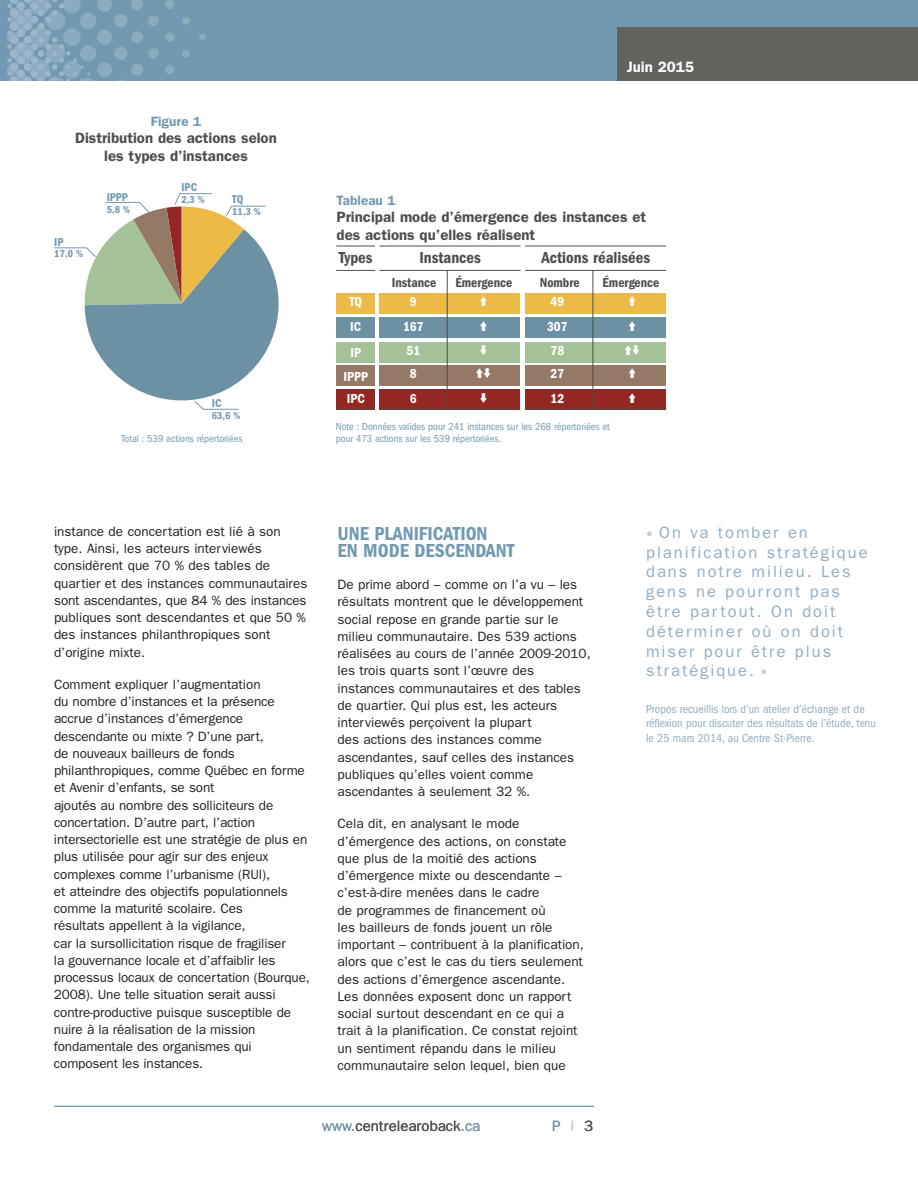
<style>
.page{position:relative;width:918px;height:1188px;background:#fff}
.page>*{position:absolute;margin:0;border:0;box-sizing:border-box;transform-origin:0 0}
.t1{font:600 condensed 19.5px/17.2px "Franklin Gothic";color:#7199b1}
.t2{font:16.5px/19.8px "Franklin Gothic";letter-spacing:.12em;color:#90adc2}
.t3{font:600 condensed 16.5px "Franklin Gothic";color:#4c5049}
.t4{font:600 15px/18px "Franklin Gothic";color:#4c5049;text-align:center}
.t5{font:15px "Franklin Gothic";color:#4c5049}
.t6{font:600 15px "Franklin Gothic";color:#fff}
.t7{font:15px "Franklin Gothic";color:#7199b1}
.t8{font:13.5px/17.2px "Franklin Gothic";color:#231f20}
.t9{font:600 condensed 13.5px "Franklin Gothic";color:#4c5049}
.t10{font:600 condensed 13.5px/25.5px "Franklin Gothic";color:#fff}
.t11{font:600 13.5px "Franklin Gothic";color:#7199b1}
.t12{font:condensed 12px/14.4px "Franklin Gothic";color:#90adc2}
.t13{font:600 condensed 11.85px "Franklin Gothic";color:#7199b1}
.t14{font:condensed 10.5px "Franklin Gothic";color:#7199b1}
.t15{font:600 condensed 10.5px "Franklin Gothic";color:#7199b1}
.s1{color:#7199b1}
.s2{color:#afc4d4}
.s3{color:#4c5049}
</style>
<div class="page">
<div style="left:0;top:0;width:918px;height:81px;background:#7199b1"></div>
<hr style="left:54px;top:1106px;width:540px;height:1px;background:#7199b1">
<svg style="left:199px;top:34px;width:7px;height:6px"></svg>
<svg style="left:7px;top:0;width:183px;height:81px"></svg>
<div style="left:617px;top:27px;width:301px;height:54px;background:#61645e"></div>
<svg style="left:54px;top:193px;width:225px;height:217px"></svg>
<div style="left:379px;top:294px;width:141px;height:20px;background:#edb947"></div>
<div style="left:379px;top:317px;width:141px;height:20px;background:#6c91a2"></div>
<div style="left:379px;top:342px;width:141px;height:20px;background:#a5c197"></div>
<div style="left:379px;top:365px;width:141px;height:20px;background:#947966"></div>
<div style="left:379px;top:390px;width:141px;height:20px;background:#942723"></div>
<hr style="left:379px;top:246px;width:141px;height:1px;background:#4c5049">
<hr style="left:379px;top:270px;width:141px;height:1px;background:#4c5049">
<hr style="left:379px;top:409px;width:141px;height:1px;background:#4c5049">
<hr style="left:447px;top:270px;width:1px;height:139px;background:#4c5049">
<div style="left:336px;top:294px;width:39px;height:20px;background:#edb947"></div>
<div style="left:336px;top:317px;width:39px;height:20px;background:#6c91a2"></div>
<div style="left:336px;top:342px;width:39px;height:20px;background:#a5c197"></div>
<div style="left:336px;top:365px;width:39px;height:20px;background:#947966"></div>
<div style="left:336px;top:390px;width:39px;height:20px;background:#942723"></div>
<hr style="left:336px;top:246px;width:39px;height:1px;background:#4c5049">
<hr style="left:336px;top:270px;width:39px;height:1px;background:#4c5049">
<hr style="left:336px;top:409px;width:39px;height:1px;background:#4c5049">
<div style="left:525px;top:294px;width:141px;height:20px;background:#edb947"></div>
<div style="left:525px;top:317px;width:141px;height:20px;background:#6c91a2"></div>
<div style="left:525px;top:342px;width:141px;height:20px;background:#a5c197"></div>
<div style="left:525px;top:365px;width:141px;height:20px;background:#947966"></div>
<div style="left:525px;top:390px;width:141px;height:20px;background:#942723"></div>
<hr style="left:525px;top:246px;width:141px;height:1px;background:#4c5049">
<hr style="left:525px;top:270px;width:141px;height:1px;background:#4c5049">
<hr style="left:525px;top:409px;width:141px;height:1px;background:#4c5049">
<hr style="left:593px;top:270px;width:1px;height:139px;background:#4c5049">
<p class="t11" style="left:151px;top:113px;width:52px">Figure 1</p>
<p class="t4" style="left:75px;top:129px;width:203px">Distribution des actions selon les types d’instances</p>
<p class="t13" style="left:54px;top:238px;width:11px">IP</p>
<p class="t15" style="left:54px;top:250px;width:30px">17,0 %</p>
<p class="t13" style="left:107px;top:193px;width:23px">IPPP</p>
<p class="t15" style="left:107px;top:206px;width:25px">5,8 %</p>
<p class="t13" style="left:181px;top:183px;width:17px">IPC</p>
<p class="t15" style="left:181px;top:196px;width:25px">2,3 %</p>
<p class="t13" style="left:232px;top:195px;width:13px">TQ</p>
<p class="t15" style="left:232px;top:208px;width:30px">11,3 %</p>
<p class="t13" style="left:212px;top:399px;width:11px">IC</p>
<p class="t15" style="left:212px;top:412px;width:30px">63,6 %</p>
<p class="t6" style="left:627px;top:58px;width:69px">Juin 2015</p>
<p class="t11" style="left:337px;top:192px;width:60px">Tableau 1</p>
<p class="t4" style="left:337px;top:208px;width:311px;text-align:left">Principal mode d’émergence des instances et des actions qu’elles réalisent</p>
<p class="t3" style="left:339px;top:252px;width:35px">Types</p>
<p class="t10" style="left:349px;top:290px;width:14px;text-align:justify">TQ IC IP</p>
<p class="t10" style="left:344px;top:366px;width:26px;line-height:22.5px">IPPP<br>IPC</p>
<p class="t3" style="left:419px;top:252px;width:63px">Instances</p>
<p class="t9" style="left:392px;top:278px;width:46px">Instance</p>
<p class="t9" style="left:455px;top:278px;width:58px">Émergence</p>
<p class="t10" style="left:403px;top:290px;width:22px;text-align:center">9<br>167</p>
<p class="t10" style="left:407px;top:341px;width:15px;line-height:22.5px">51<br>8</p>
<p class="t10" style="left:410px;top:387px;width:8px">6</p>
<p class="t3" style="left:542px;top:252px;width:110px">Actions réalisées</p>
<p class="t9" style="left:540px;top:278px;width:42px">Nombre</p>
<p class="t9" style="left:602px;top:278px;width:58px">Émergence</p>
<p class="t10" style="left:547px;top:290px;width:22px">49<br>307</p>
<p class="t10" style="left:551px;top:341px;width:15px;line-height:22.5px">78<br>27</p>
<p class="t10" style="left:551px;top:387px;width:15px">12</p>
<p class="t14" style="left:336px;top:423px;width:276px">Note : Données valides pour 241 instances sur les 268 répertoriées et</p>
<p class="t14" style="left:122px;top:435px;width:122px">Total : 539 actions répertoriées</p>
<p class="t14" style="left:336px;top:435px;width:167px">pour 473 actions sur les 539 répertoriées.</p>
<p class="t8" style="left:54px;top:522px;width:255px">instance de concertation est lié à son type. Ainsi, les acteurs interviewés considèrent que 70 % des tables de quartier et des instances communautaires sont ascendantes, que 84 % des instances publiques sont descendantes et que 50 % des instances philanthropiques sont d’origine mixte.</p>
<p class="t8" style="left:54px;top:675px;width:257px">Comment expliquer l’augmentation<br>du nombre d’instances et la présence accrue d’instances d’émergence descendante ou mixte ? D’une part,<br>de nouveaux bailleurs de fonds philanthropiques, comme Québec en forme et Avenir d’enfants, se sont<br>ajoutés au nombre des solliciteurs de concertation. D’autre part, l’action intersectorielle est une stratégie de plus en plus utilisée pour agir sur des enjeux complexes comme l’urbanisme (RUI),<br>et atteindre des objectifs populationnels comme la maturité scolaire. Ces<br>résultats appellent à la vigilance,<br>car la sursollicitation risque de fragiliser<br>la gouvernance locale et d’affaiblir les processus locaux de concertation (Bourque, 2008). Une telle situation serait aussi contre-productive puisque susceptible de nuire à la réalisation de la mission fondamentale des organismes qui composent les instances.</p>
<h1 class="t1" style="left:338px;top:526px;width:178px">UNE PLANIFICATION<br>EN MODE DESCENDANT</h1>
<p class="t8" style="left:337px;top:576px;width:255px">De prime abord – comme on l’a vu – les résultats montrent que le développement social repose en grande partie sur le milieu communautaire. Des 539 actions réalisées au cours de l’année 2009-2010, les trois quarts sont l’œuvre des instances communautaires et des tables de quartier. Qui plus est, les acteurs interviewés perçoivent la plupart<br>des actions des instances comme ascendantes, sauf celles des instances publiques qu’elles voient comme ascendantes à seulement 32 %.</p>
<p class="t8" style="left:337px;top:815px;width:248px">Cela dit, en analysant le mode d’émergence des actions, on constate que plus de la moitié des actions d’émergence mixte ou descendante – c’est-à-dire menées dans le cadre<br>de programmes de financement où<br>les bailleurs de fonds jouent un rôle important – contribuent à la planification, alors que c’est le cas du tiers seulement des actions d’émergence ascendante.<br>Les données exposent donc un rapport social surtout descendant en ce qui a trait à la planification. Ce constat rejoint un sentiment répandu dans le milieu communautaire selon lequel, bien que</p>
<p class="t5" style="left:322px;top:1117px;width:160px"><span class="s1">www.</span>centrelearoback<span class="s1">.ca</span></p>
<p class="t7" style="left:552px;top:1117px;width:43px">P<span class="s2">|</span><span class="s3">3</span></p>
<p class="t2" style="left:646px;top:522px;width:223px">« On va tomber en planification stratégique dans notre milieu. Les gens ne pourront pas être partout. On doit déterminer où on doit miser pour être plus stratégique. »</p>
<p class="t12" style="left:646px;top:703px;width:231px">Propos recueillis lors d’un atelier d’échange et de réflexion pour discuter des résultats de l’étude, tenu le 25 mars 2014, au Centre St-Pierre.</p>
</div>
